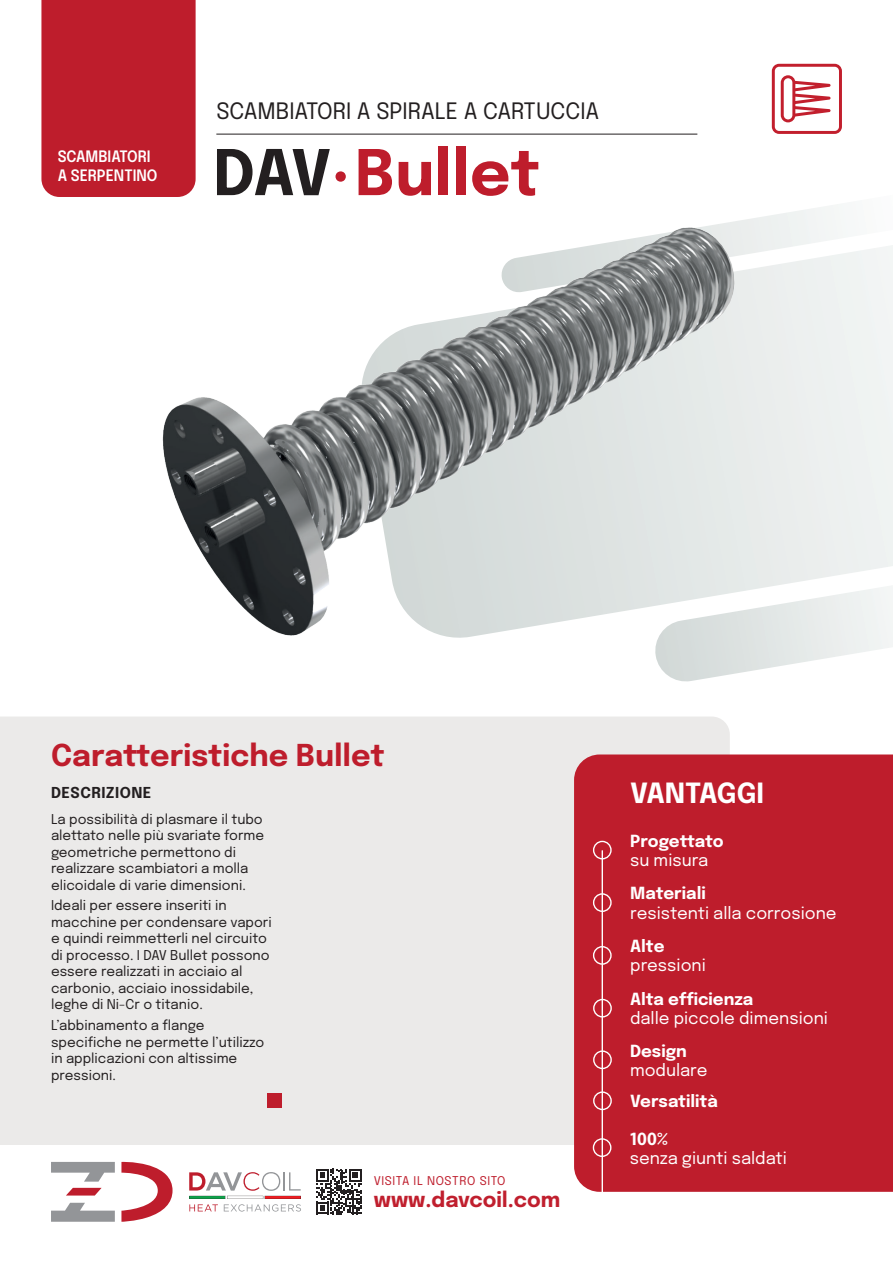
<style>
.page{position:relative;width:893px;height:1263px;background:#fff}
.page>*{position:absolute;margin:0;border:0;box-sizing:border-box;transform-origin:0 0}
.t1{font:700 62.55px "Epilogue";color:#be1d2c}
.t2{font:700 30px "Epilogue";color:#be1d2c}
.t3{font:700 27.75px "Epilogue";letter-spacing:-.005em;color:#fff}
.t4{font:22.5px "Epilogue";color:#231f20}
.t5{font:700 21px "Epilogue";color:#c01f2e}
.t6{font:16.65px "Epilogue";color:#fff}
.t7{font:700 16.65px "Epilogue";color:#fff}
.t8{font:600 15.6px/18.8px "Epilogue";color:#fff;scale:.93 1}
.t9{font:700 15px "Epilogue";letter-spacing:.03em;color:#231f20}
.t10{font:13.5px/16.5px "Epilogue";color:#231f20}
.t11{font:12px "Epilogue";letter-spacing:.05em;color:#be1d2c}
.s1{color:#231f20}
</style>
<div class="page">
<div style="left:0;top:716px;width:730px;height:429px;background:#ebeae9"></div>
<div style="left:749px;top:294px;width:144px;height:291px;background:#edf0ef"></div>
<svg style="left:749px;top:585px;width:144px;height:86px"></svg>
<svg style="left:749px;top:205px;width:144px;height:89px"></svg>
<div style="left:41px;top:0;width:155px;height:197px;background:#be1d2c"></div>
<div style="left:574px;top:754px;width:319px;height:438px;background:#be1d2c"></div>
<hr style="left:602px;top:851px;width:1px;height:395px;background:#fff">
<div style="left:593px;top:841px;width:19px;height:18px;border:1px solid #fff;border-radius:50%"></div>
<div style="left:593px;top:893px;width:19px;height:19px;border:1px solid #fff;border-radius:50%"></div>
<div style="left:593px;top:946px;width:19px;height:19px;border:1px solid #fff;border-radius:50%"></div>
<svg style="left:316px;top:1169px;width:46px;height:45px"></svg>
<hr style="left:216px;top:134px;width:481px;height:1px;background:#231f20">
<div style="left:267px;top:1093px;width:15px;height:15px;background:#be1d2c"></div>
<div style="left:593px;top:999px;width:19px;height:18px;border:1px solid #fff;border-radius:50%"></div>
<div style="left:593px;top:1050px;width:19px;height:19px;border:1px solid #fff;border-radius:50%"></div>
<div style="left:593px;top:1091px;width:19px;height:19px;border:1px solid #fff;border-radius:50%"></div>
<div style="left:593px;top:1138px;width:18px;height:19px;border:1px solid #fff;border-radius:50%"></div>
<img style="left:162px;top:219px;width:587px;height:463px">
<svg style="left:121px;top:1161px;width:52px;height:61px"></svg>
<svg style="left:66px;top:1188px;width:36px;height:7px"></svg>
<svg style="left:51px;top:1203px;width:64px;height:19px"></svg>
<svg style="left:51px;top:1162px;width:64px;height:19px"></svg>
<svg style="left:189px;top:1172px;width:112px;height:19px"></svg>
<svg style="left:189px;top:1204px;width:29px;height:7px"></svg>
<svg style="left:224px;top:1204px;width:77px;height:7px"></svg>
<hr style="left:189px;top:1196px;width:37px;height:3px;background:#231f20">
<hr style="left:227px;top:1196px;width:36px;height:3px;background:#231f20">
<hr style="left:265px;top:1196px;width:36px;height:3px;background:#231f20">
<svg style="left:772px;top:64px;width:70px;height:70px"></svg>
<p class="t8" style="left:58px;top:146px;width:109px">SCAMBIATORI<br>A SERPENTINO</p>
<h3 class="t4" style="left:216px;top:95px;width:384px">SCAMBIATORI A SPIRALE A CARTUCCIA</h3>
<h1 class="t1" style="left:213px;top:128px;width:329px"><span class="s1">DAV</span>.Bullet</h1>
<h2 class="t2" style="left:51px;top:733px;width:335px">Caratteristiche Bullet</h2>
<p class="t9" style="left:51px;top:782px;width:102px">DESCRIZIONE</p>
<h3 class="t3" style="left:630px;top:773px;width:136px">VANTAGGI</h3>
<p class="t10" style="left:51px;top:810px;width:215px">La possibilità di plasmare il tubo alettato nelle più svariate forme geometriche permettono di realizzare scambiatori a molla elicoidale di varie dimensioni.</p>
<p class="t10" style="left:51px;top:896px;width:222px">Ideali per essere inseriti in macchine per condensare vapori e quindi reimmetterli nel circuito di processo. I DAV Bullet possono essere realizzati in acciaio al carbonio, acciaio inossidabile, leghe di Ni-Cr o titanio.</p>
<p class="t10" style="left:51px;top:1016px;width:215px">L’abbinamento a flange specifiche ne permette l’utilizzo in applicazioni con altissime pressioni.</p>
<p class="t11" style="left:374px;top:1172px;width:133px">VISITA IL NOSTRO SITO</p>
<h3 class="t5" style="left:374px;top:1185px;width:188px">www.davcoil.com</h3>
<p class="t7" style="left:630px;top:829px;width:95px">Progettato</p>
<p class="t6" style="left:630px;top:849px;width:80px">su misura</p>
<p class="t7" style="left:630px;top:882px;width:77px">Materiali</p>
<p class="t6" style="left:630px;top:901px;width:208px">resistenti alla corrosione</p>
<p class="t7" style="left:630px;top:934px;width:36px">Alte</p>
<p class="t6" style="left:630px;top:954px;width:77px">pressioni</p>
<p class="t7" style="left:630px;top:987px;width:125px">Alta efficienza</p>
<p class="t6" style="left:630px;top:1007px;width:200px">dalle piccole dimensioni</p>
<p class="t7" style="left:630px;top:1039px;width:58px">Design</p>
<p class="t6" style="left:630px;top:1058px;width:79px">modulare</p>
<p class="t7" style="left:630px;top:1089px;width:89px">Versatilità</p>
<p class="t7" style="left:630px;top:1127px;width:40px">100%</p>
<p class="t6" style="left:630px;top:1146px;width:159px">senza giunti saldati</p>
</div>
